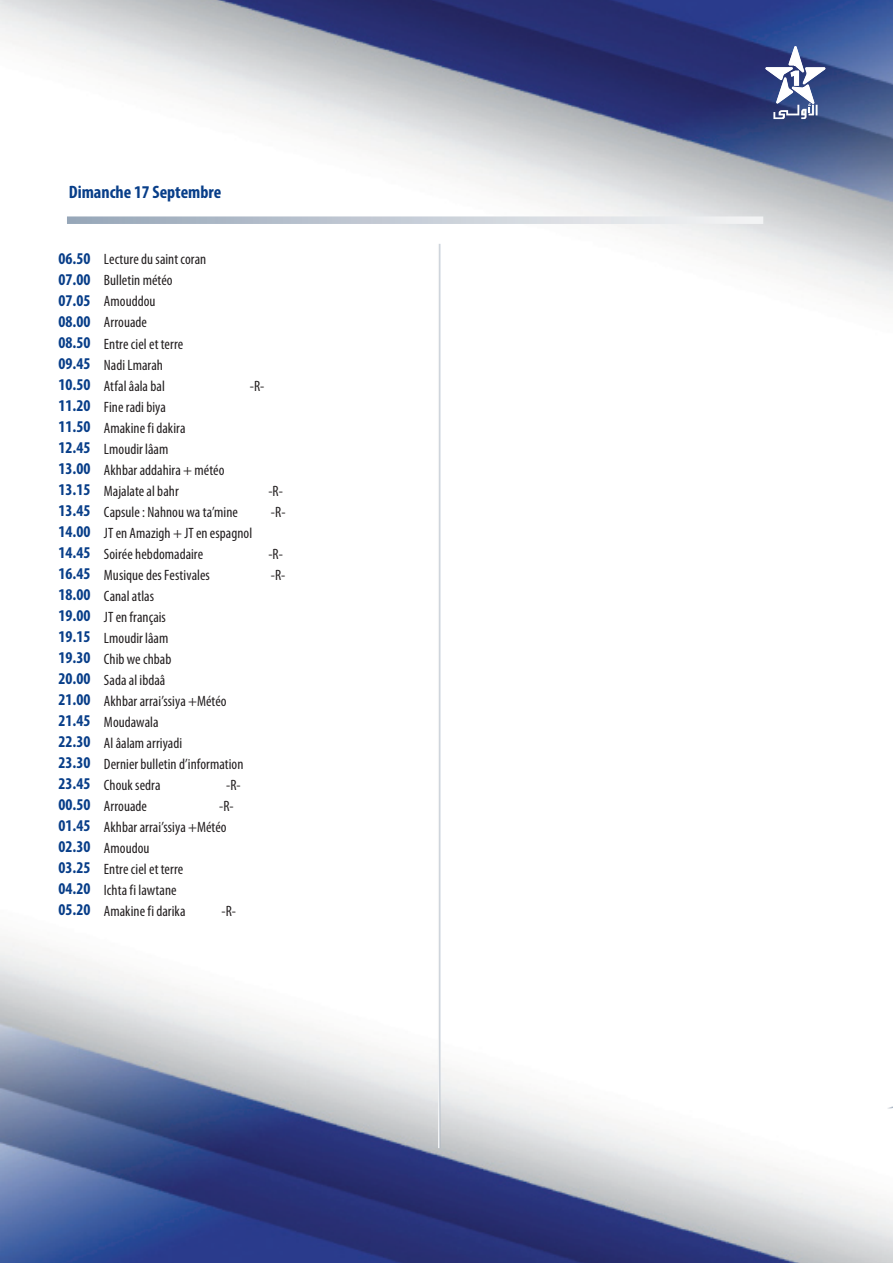
<style>
.page{position:relative;width:893px;height:1263px;background:#fff}
.page>*{position:absolute;margin:0;border:0;box-sizing:border-box;transform-origin:0 0}
.t1{font:700 condensed 18px "Myriad Pro";color:#083e89}
.t2{font:700 condensed 16.5px/21px "Myriad Pro";color:#083e89;text-align:justify}
.t3{font:condensed 15px/21px "Myriad Pro";letter-spacing:.005em;color:#231f20}
</style>
<div class="page">
<img style="left:0;top:0;width:893px;height:1263px">
<svg style="left:765px;top:38px;width:62px;height:81px"></svg>
<svg style="left:885px;top:1105px;width:8px;height:5px"></svg>
<svg style="left:67px;top:216px;width:696px;height:8px;background:#c9d0d9"></svg>
<hr style="left:438px;top:244px;width:2px;height:904px;background:#fff">
<p class="t1" style="left:69px;top:181px;width:154px">Dimanche 17 Septembre</p>
<p class="t2" style="left:58px;top:248px;width:33px">06.50<br>07.00<br>07.05<br>08.00<br>08.50<br>09.45<br>10.50<br>11.20<br>11.50<br>12.45<br>13.00<br>13.15<br>13.45<br>14.00<br>14.45<br>16.45<br>18.00<br>19.00<br>19.15<br>19.30<br>20.00<br>21.00<br>21.45<br>22.30<br>23.30<br>23.45<br>00.50<br>01.45<br>02.30<br>03.25<br>04.20<br>05.20</p>
<p class="t3" style="left:104px;top:249px;width:104px">Lecturedu saintcoran<br>Bulletinmétéo<br>Amouddou<br>Arrouade<br>Entrecieletterre<br>NadiLmarah</p>
<p class="t3" style="left:104px;top:396px;width:63px">Fineradibiya</p>
<p class="t3" style="left:104px;top:375px;width:62px">Atfal âala bal</p>
<p class="t3" style="left:104px;top:417px;width:122px">Amakinefidakira<br>Lmoudirlâam<br>Akhbaraddahira+météo</p>
<p class="t3" style="left:104px;top:480px;width:76px">Majalate al bahr</p>
<p class="t3" style="left:104px;top:501px;width:136px">Capsule:Nahnouwata’mine</p>
<p class="t3" style="left:250px;top:375px;width:16px">-R-</p>
<p class="t3" style="left:268px;top:480px;width:16px">-R-</p>
<p class="t3" style="left:271px;top:501px;width:16px">-R-</p>
<p class="t3" style="left:104px;top:522px;width:150px">JTenAmazigh JT+ enespagnol</p>
<p class="t3" style="left:104px;top:543px;width:101px">Soiréehebdomadaire</p>
<p class="t3" style="left:104px;top:564px;width:107px">MusiquedesFestivales</p>
<p class="t3" style="left:104px;top:585px;width:52px">Canal atlas</p>
<p class="t3" style="left:104px;top:606px;width:141px">JTenfrançais<br>Lmoudirlâam<br>Chibwechbab<br>Sadaal ibdaâ<br>Akhbararrai’ssiya+Météo<br>Moudawala<br>Alâalamarriyadi<br>Dernierbulletin ’d information</p>
<p class="t3" style="left:104px;top:774px;width:58px">Chouksedra</p>
<p class="t3" style="left:104px;top:795px;width:45px">Arrouade</p>
<p class="t3" style="left:226px;top:774px;width:16px">-R-</p>
<p class="t3" style="left:219px;top:795px;width:16px">-R-</p>
<p class="t3" style="left:104px;top:816px;width:124px">Akhbararrai’ssiya+Météo</p>
<p class="t3" style="left:104px;top:837px;width:81px">Amoudou<br>Entrecieletterre<br>Ichtafilawtane</p>
<p class="t3" style="left:104px;top:900px;width:83px">Amakinefidarika</p>
<p class="t3" style="left:221px;top:900px;width:16px">-R-</p>
<p class="t3" style="left:268px;top:543px;width:16px">-R-</p>
<p class="t3" style="left:271px;top:564px;width:16px">-R-</p>
</div>
